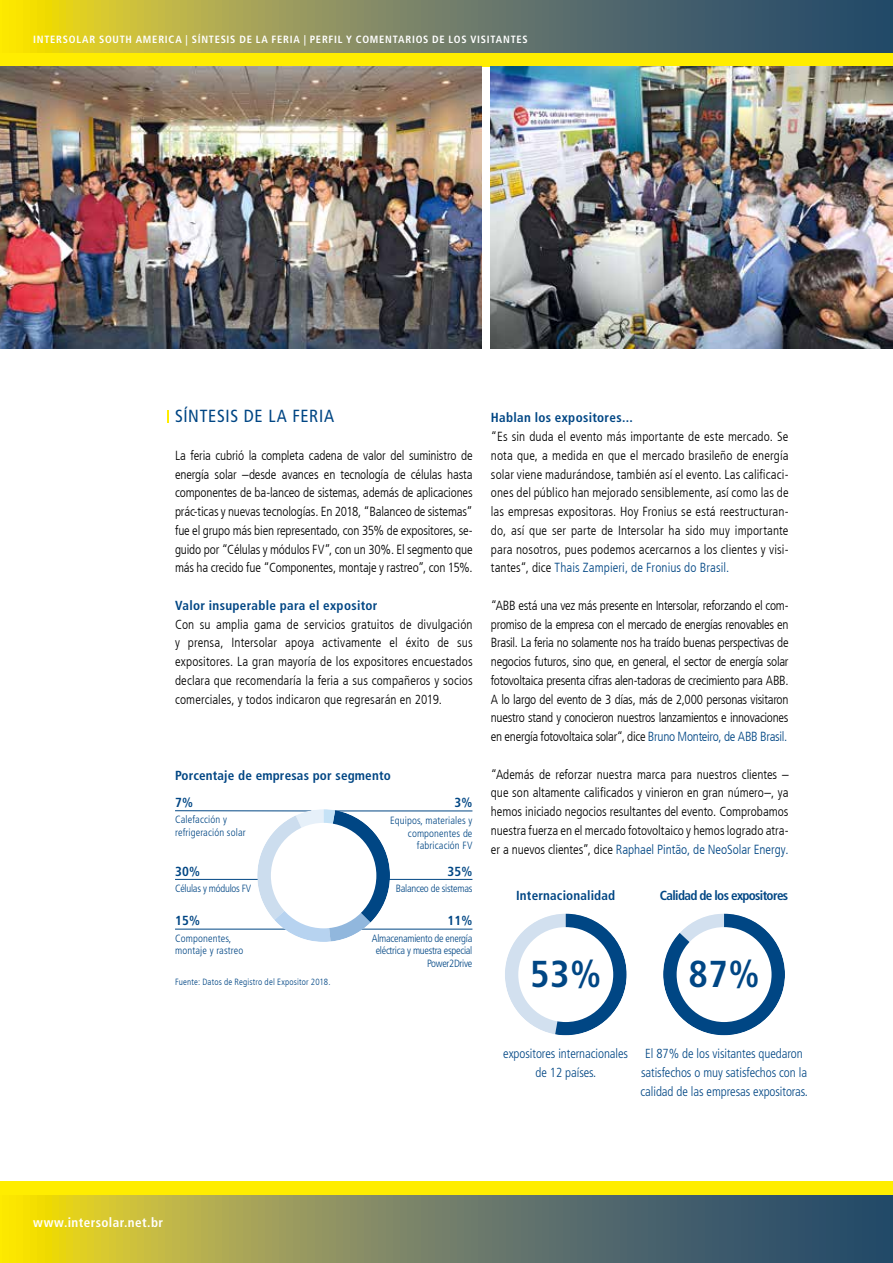
<style>
.page{position:relative;width:893px;height:1263px;background:#fff}
.page>*{position:absolute;margin:0;border:0;box-sizing:border-box;transform-origin:0 0}
.t1{font:700 condensed 37.5px "Frutiger LT Com";color:#004684}
.t2{font:condensed 17.55px "Frutiger LT Com";letter-spacing:.04em;color:#004684}
.t3{font:300 condensed 13.2px/18.8px "Frutiger LT Com";letter-spacing:-.005em;color:#000;text-align:justify}
.t4{font:300 condensed 13.2px/18.8px "Frutiger LT Com";letter-spacing:-.005em;color:#004684;text-align:center}
.t5{font:700 condensed 13.2px "Frutiger LT Com";letter-spacing:.01em;color:#004684}
.t6{font:700 condensed 13.2px "Frutiger LT Com";letter-spacing:-.05em;color:#004684}
.t7{font:700 condensed 13.2px "Frutiger LT Com";letter-spacing:.03em;color:#fff}
.t8{font:300 condensed 10.5px/12.6px "Frutiger LT Com";letter-spacing:.01em;color:#004684}
.t9{font:300 condensed 10.5px/12.6px "Frutiger LT Com";letter-spacing:-.025em;color:#004684;text-align:right}
.t10{font:700 condensed 10.5px "Frutiger LT Com";letter-spacing:.07em;color:#fff}
.t11{font:300 condensed 9px "Frutiger LT Com";letter-spacing:.02em;color:#004684}
.s1{color:#004684}
</style>
<div class="page">
<svg style="left:0;top:0;width:893px;height:53px;background:#7d8759"></svg>
<svg style="left:0;top:1195px;width:893px;height:68px;background:#7d8759"></svg>
<div style="left:0;top:1181px;width:893px;height:14px;background:#ffed00"></div>
<div style="left:0;top:53px;width:893px;height:14px;background:#ffed00"></div>
<svg style="left:167px;top:410px;width:1px;height:12px"></svg>
<hr style="left:358px;top:929px;width:114px;height:1px;background:#004684">
<hr style="left:383px;top:879px;width:89px;height:1px;background:#004684">
<hr style="left:328px;top:810px;width:144px;height:1px;background:#004684">
<hr style="left:175px;top:929px;width:117px;height:1px;background:#004684">
<hr style="left:175px;top:879px;width:89px;height:1px;background:#004684">
<hr style="left:175px;top:810px;width:136px;height:1px;background:#004684">
<svg style="left:257px;top:809px;width:133px;height:133px"></svg>
<svg style="left:663px;top:914px;width:122px;height:121px"></svg>
<svg style="left:505px;top:914px;width:122px;height:121px"></svg>
<img style="left:490px;top:67px;width:403px;height:282px">
<img style="left:0;top:67px;width:482px;height:282px">
<p class="t10" style="left:33px;top:33px;width:496px">INTERSOLAR SOUTH AMERICA | SÍNTESIS DE LA FERIA | PERFIL Y COMENTARIOS DE LOS VISITANTES</p>
<h2 class="t2" style="left:175px;top:406px;width:161px">SÍNTESIS DE LA FERIA</h2>
<p class="t3" style="left:175px;top:446px;width:299px">La feria cubrió la completa cadena de valor del suministro de energía solar –desde avances en tecnología de células hasta componentes de ba-lanceo de sistemas, además de aplicaciones prác-ticas y nuevas tecnologías. En 2018, “Balanceo de sistemas” fue el grupo más bien representado, con 35% de expositores, se&shy;guido por “Células y módulos FV”, con un 30%. El segmento que más ha crecido fue “Componentes, montaje y rastreo”, con 15%.</p>
<p class="t5" style="left:175px;top:597px;width:204px">Valor insuperable para el expositor</p>
<p class="t3" style="left:175px;top:615px;width:299px">Con su amplia gama de servicios gratuitos de divulgación y prensa, Intersolar apoya activamente el éxito de sus expositores. La gran mayoría de los expositores encuestados declara que recomendaría la feria a sus compañeros y socios comerciales, y todos indicaron que regresarán en 2019.</p>
<p class="t5" style="left:175px;top:767px;width:217px">Porcentaje de empresas por segmento</p>
<p class="t5" style="left:175px;top:795px;width:19px">7%</p>
<p class="t8" style="left:175px;top:814px;width:72px">Calefacción y refrigeración solar</p>
<p class="t5" style="left:175px;top:863px;width:26px">30%</p>
<p class="t9" style="left:175px;top:882px;width:78px">Células y módulos FV</p>
<p class="t5" style="left:175px;top:913px;width:26px">15%</p>
<p class="t8" style="left:175px;top:932px;width:70px">Componentes, montaje y rastreo</p>
<p class="t11" style="left:175px;top:976px;width:157px">Fuente: Datos de Registro del Expositor 2018.</p>
<p class="t5" style="left:455px;top:795px;width:19px">3%</p>
<p class="t8" style="left:390px;top:814px;width:84px;text-align:right">Equipos, materiales y componentes de fabricación FV</p>
<p class="t5" style="left:448px;top:863px;width:26px">35%</p>
<p class="t9" style="left:396px;top:882px;width:78px">Balanceo de sistemas</p>
<p class="t5" style="left:448px;top:913px;width:26px">11%</p>
<p class="t9" style="left:372px;top:932px;width:102px">Almacenamiento de energía eléctrica y muestra especial<br>Power2Drive</p>
<p class="t5" style="left:491px;top:410px;width:144px">Hablan los expositores...</p>
<p class="t3" style="left:491px;top:427px;width:299px">“Es sin duda el evento más importante de este mercado. Se nota que, a medida en que el mercado brasileño de energía solar viene madurándose, también así el evento. Las calificaci&shy;ones del público han mejorado sensiblemente, así como las de las empresas expositoras. Hoy Fronius se está reestructuran&shy;do, así que ser parte de Intersolar ha sido muy importante para nosotros, pues podemos acercarnos a los clientes y visi&shy;tantes“, dice <span class="s1">Thais Zampieri, de Fronius do Brasil.</span></p>
<p class="t3" style="left:491px;top:596px;width:299px">“ABB está una vez más presente en Intersolar, reforzando el com&shy;promiso de la empresa con el mercado de energías renovables en Brasil. La feria no solamente nos ha traído buenas perspectivas de negocios futuros, sino que, en general, el sector de energía solar fotovoltaica presenta cifras alen-tadoras de crecimiento para ABB.<br>A lo largo del evento de 3 días, más de 2,000 personas visitaron nuestro stand y conocieron nuestros lanzamientos e innovaciones en energía fotovoltaica solar“, dice <span class="s1">Bruno Monteiro, de ABB Brasil.</span></p>
<p class="t3" style="left:491px;top:765px;width:299px">“Además de reforzar nuestra marca para nuestros clientes – que son altamente calificados y vinieron en gran número–, ya hemos iniciado negocios resultantes del evento. Comprobamos nuestra fuerza en el mercado fotovoltaico y hemos logrado atra&shy;er a nuevos clientes”, dice <span class="s1">Raphael Pintão, de NeoSolar Energy.</span></p>
<p class="t5" style="left:516px;top:888px;width:101px">Internacionalidad</p>
<h1 class="t1" style="left:530px;top:951px;width:73px">53%</h1>
<p class="t6" style="left:660px;top:888px;width:130px">Calidad de los expositores</p>
<h1 class="t1" style="left:688px;top:951px;width:73px">87%</h1>
<p class="t4" style="left:503px;top:1045px;width:126px">expositores internacionales de 12 países.</p>
<p class="t4" style="left:640px;top:1045px;width:169px">El 87% de los visitantes quedaron satisfechos o muy satisfechos con la calidad de las empresas expositoras.</p>
<p class="t7" style="left:33px;top:1215px;width:132px">www.intersolar.net.br</p>
</div>
